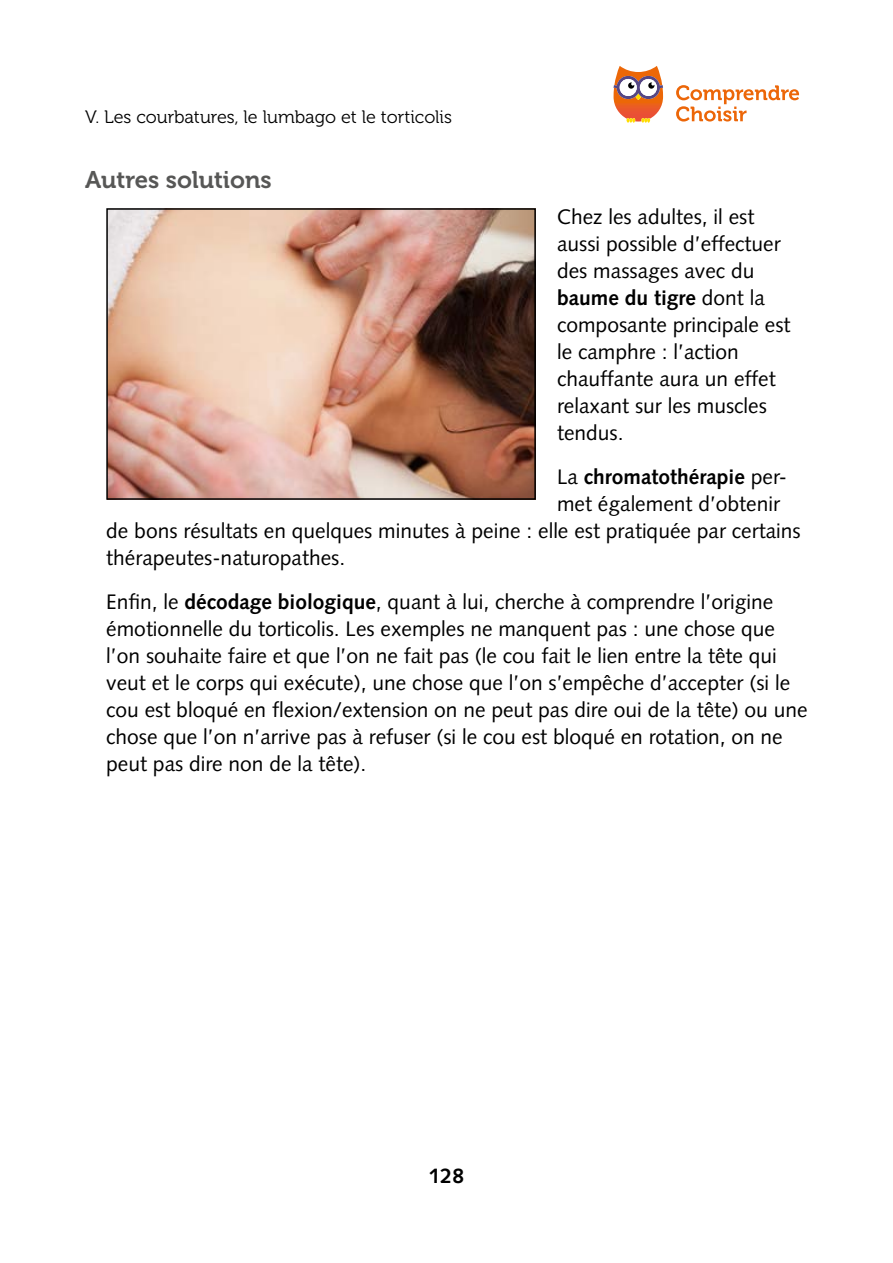
<style>
.page{position:relative;width:893px;height:1263px;background:#fff}
.page>*{position:absolute;margin:0;border:0;box-sizing:border-box;transform-origin:0 0}
.t1{font:24px "Museo 700";color:#575756}
.t2{font:21px/27px "Syntax LT";color:#000}
.t3{font:700 21px "Syntax LT";color:#000}
.t4{font:18px "Museo 300";color:#000}
.s1{font-weight:700}
.s2{font-weight:400}
</style>
<div class="page">
<svg style="left:676px;top:85px;width:123px;height:37px"></svg>
<svg style="left:614px;top:66px;width:49px;height:57px"></svg>
<img style="left:109px;top:211px;width:424px;height:286px">
<div style="left:106px;top:208px;width:430px;height:292px;border:2px solid #000"></div>
<p class="t4" style="left:85px;top:107px;width:369px">V. Les courbatures, le lumbago et le torticolis</p>
<p class="t1" style="left:85px;top:166px;width:188px">Autres solutions</p>
<p class="t2" style="left:557px;top:203px;width:235px">Chez les adultes, il est aussi possible d’effectuer des massages avec du <span class="s1">baume du tigre</span> dont la composante principale est le camphre : l’action chauffante aura un effet relaxant sur les muscles tendus.</p>
<p class="t3" style="left:557px;top:464px;width:231px"><span class="s2">La</span> chromatothérapie <span class="s2">per-</span></p>
<p class="t2" style="left:557px;top:490px;width:224px">met également d’obtenir</p>
<p class="t2" style="left:106px;top:517px;width:696px">de bons résultats en quelques minutes à peine : elle est pratiquée par certains</p>
<p class="t2" style="left:106px;top:544px;width:241px">thérapeutes-naturopathes.</p>
<p class="t2" style="left:106px;top:588px;width:703px">Enfin, le <span class="s1">décodage biologique</span>, quant à lui, cherche à comprendre l’origine émotionnelle du torticolis. Les exemples ne manquent pas : une chose que l’on souhaite faire et que l’on ne fait pas (le cou fait le lien entre la tête qui veut et le corps qui exécute), une chose que l’on s’empêche d’accepter (si le cou est bloqué en flexion/extension on ne peut pas dire oui de la tête) ou une chose que l’on n’arrive pas à refuser (si le cou est bloqué en rotation, on ne peut pas dire non de la tête).</p>
<p class="t3" style="left:429px;top:1164px;width:37px">128</p>
</div>
